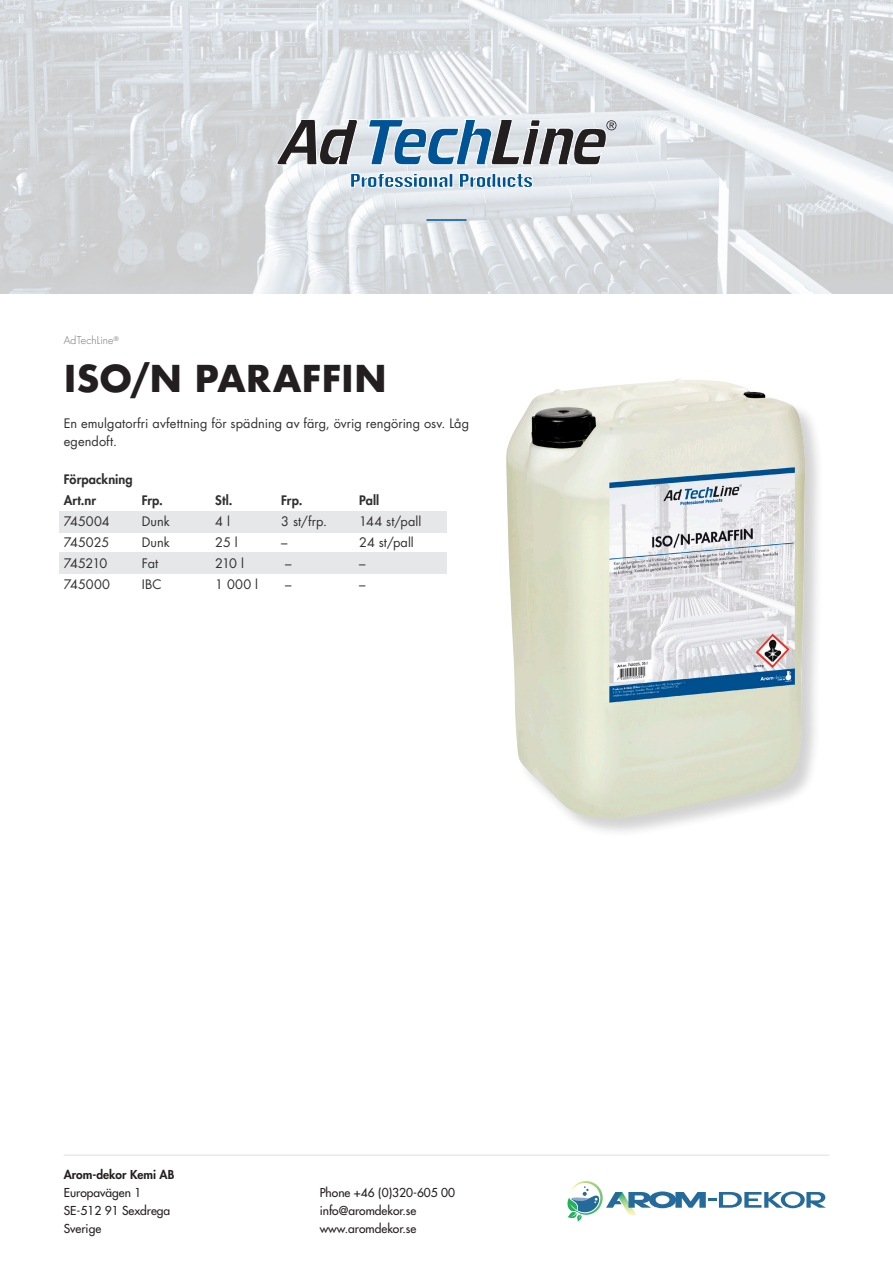
<style>
.page{position:relative;width:893px;height:1263px;background:#fff}
.page>*{position:absolute;margin:0;border:0;box-sizing:border-box;transform-origin:0 0}
.Produktrubrik{font:700 36px "Futura";color:#231f20}
.Brödtext{font:12.75px "Futura LT";letter-spacing:.005em;color:#312f30}
.Brödtext-2{font:800 12.75px "Futura LT";letter-spacing:.005em;color:#312f30}
.t1{font:500 12px "Futura Std";color:#231f20}
.t2{font:800 12px "Futura Std";color:#231f20}
.Produktområde{font:300 10.5px "Futura LT";letter-spacing:.01em;color:#6c6d70}
</style>
<div class="page">
<div style="left:59px;top:553px;width:387px;height:21px;background:#e6e7e9"></div>
<div style="left:59px;top:511px;width:387px;height:22px;background:#e6e7e9"></div>
<svg style="left:0;top:0;width:893px;height:294px;background:#dadde0"></svg>
<svg style="left:276px;top:118px;width:340px;height:48px;background:#96a4b0"></svg>
<svg style="left:350px;top:173px;width:99px;height:15px"></svg>
<svg style="left:459px;top:173px;width:74px;height:15px"></svg>
<hr style="left:426px;top:219px;width:40px;height:2px;background:#005495">
<div style="left:507px;top:380px;width:318px;height:458px;background:#231f20;opacity:.2"></div>
<img style="left:506px;top:379px;width:296px;height:439px">
<hr style="left:64px;top:1154px;width:765px;height:2px;background:#e9eaea">
<svg style="left:567px;top:1181px;width:259px;height:40px"></svg>
<p class="Produktområde" style="left:64px;top:334px;width:56px">AdTechLine<sup>®</sup></p>
<p class="Produktrubrik" style="left:64px;top:352px;width:325px">ISO/N PARAFFIN</p>
<p class="Brödtext" style="left:64px;top:415px;width:407px">En emulgatorfri avfettning för spädning av färg, övrig rengöring osv. Låg</p>
<p class="Brödtext" style="left:64px;top:434px;width:55px">egendoft.</p>
<p class="Brödtext-2" style="left:64px;top:471px;width:70px">Förpackning</p>
<p class="Brödtext-2" style="left:64px;top:492px;width:34px">Art.nr</p>
<p class="Brödtext-2" style="left:142px;top:492px;width:23px">Frp.</p>
<p class="Brödtext-2" style="left:215px;top:492px;width:19px">Stl.</p>
<p class="Brödtext-2" style="left:281px;top:492px;width:23px">Frp.</p>
<p class="Brödtext-2" style="left:359px;top:492px;width:21px">Pall</p>
<p class="Brödtext" style="left:64px;top:513px;width:48px">745004</p>
<p class="Brödtext" style="left:142px;top:513px;width:30px">Dunk</p>
<p class="Brödtext" style="left:215px;top:513px;width:16px">4 l</p>
<p class="Brödtext" style="left:281px;top:513px;width:47px">3 st/frp.</p>
<p class="Brödtext" style="left:359px;top:513px;width:63px">144 st/pall</p>
<p class="Brödtext" style="left:64px;top:534px;width:47px">745025</p>
<p class="Brödtext" style="left:142px;top:534px;width:30px">Dunk</p>
<p class="Brödtext" style="left:215px;top:534px;width:24px">25 l</p>
<p class="Brödtext" style="left:281px;top:534px;width:8px">–</p>
<p class="Brödtext" style="left:359px;top:534px;width:56px">24 st/pall</p>
<p class="Brödtext" style="left:64px;top:555px;width:45px">745210</p>
<p class="Brödtext" style="left:142px;top:555px;width:18px">Fat</p>
<p class="Brödtext" style="left:215px;top:555px;width:30px">210 l</p>
<p class="Brödtext" style="left:285px;top:555px;width:8px">–</p>
<p class="Brödtext" style="left:359px;top:555px;width:8px">–</p>
<p class="Brödtext" style="left:64px;top:576px;width:48px">745000</p>
<p class="Brödtext" style="left:142px;top:576px;width:21px">IBC</p>
<p class="Brödtext" style="left:215px;top:576px;width:44px">1 000 l</p>
<p class="Brödtext" style="left:285px;top:576px;width:8px">–</p>
<p class="Brödtext" style="left:359px;top:576px;width:8px">–</p>
<p class="t2" style="left:64px;top:1167px;width:112px">Arom-dekor Kemi AB</p>
<p class="t1" style="left:64px;top:1185px;width:79px">Europavägen 1</p>
<p class="t1" style="left:64px;top:1203px;width:108px">SE-512 91 Sexdrega</p>
<p class="t1" style="left:64px;top:1221px;width:39px">Sverige</p>
<p class="t1" style="left:320px;top:1185px;width:137px">Phone +46 (0)320-605 00</p>
<p class="t1" style="left:320px;top:1203px;width:98px">info@aromdekor.se</p>
<p class="t1" style="left:320px;top:1221px;width:98px">www.aromdekor.se</p>
</div>
